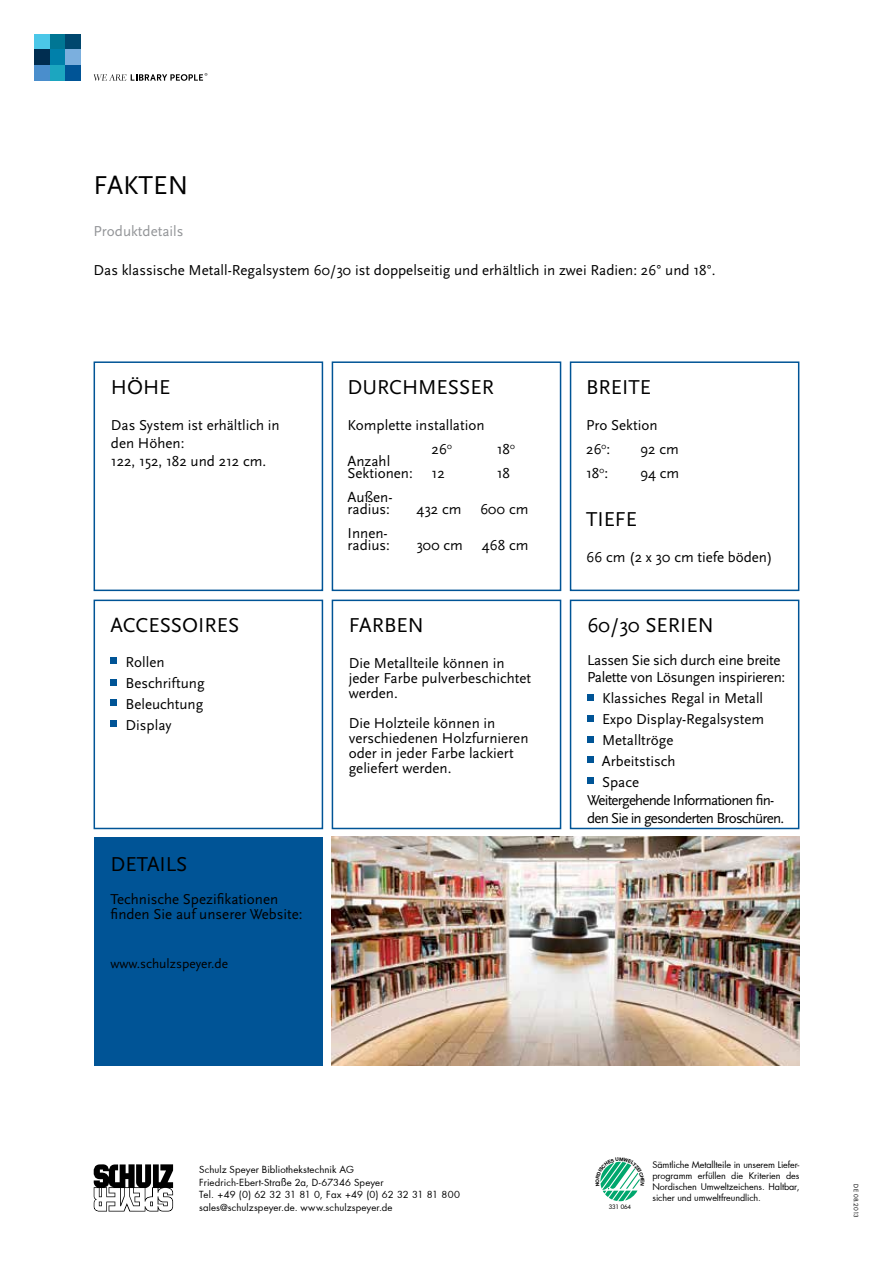
<style>
.page{position:relative;width:893px;height:1263px;background:#fff}
.page>*{position:absolute;margin:0;border:0;box-sizing:border-box;transform-origin:0 0}
.t1{font:27px "Scala Sans OT";color:#000}
.t2{font:21px "Scala Sans OT";color:#000}
.t3{font:15px/21px "Scala Sans OT";color:#000}
.t4{font:15px/18px "Scala Sans OT";letter-spacing:-.05em;color:#000}
.t5{font:15px/16.5px "Scala Sans OT";letter-spacing:-.02em;color:#000}
.t6{font:15px "Scala Sans OT";color:#939598}
.t7{font:13.5px "Scala Sans OT";color:#000}
.t8{font:9.6px/12.8px "Futura";letter-spacing:.01em;color:#000}
.t9{font:9px/10.8px "Futura";letter-spacing:-.01em;color:#000;text-align:justify}
.t10{font:6px "Futura";letter-spacing:.015em;color:#000}
.t11{font:500 6px "Futura";letter-spacing:-.01em;color:#000}
</style>
<div class="page">
<div style="left:332px;top:600px;width:229px;height:229px;border:2px solid #005496"></div>
<div style="left:94px;top:600px;width:229px;height:229px;border:2px solid #005496"></div>
<div style="left:570px;top:600px;width:229px;height:229px;border:2px solid #005496"></div>
<div style="left:94px;top:838px;width:228px;height:228px;background:#005496"></div>
<div style="left:94px;top:361px;width:229px;height:230px;border:2px solid #005496"></div>
<img style="left:332px;top:837px;width:468px;height:229px">
<svg style="left:111px;top:658px;width:6px;height:6px"></svg>
<svg style="left:111px;top:679px;width:6px;height:6px"></svg>
<svg style="left:111px;top:700px;width:6px;height:6px"></svg>
<div style="left:111px;top:720px;width:6px;height:7px;background:#005496"></div>
<div style="left:34px;top:34px;width:16px;height:16px;background:#4bc7e8"></div>
<div style="left:34px;top:50px;width:16px;height:15px;background:#002d50"></div>
<div style="left:34px;top:65px;width:16px;height:16px;background:#4a8ecc"></div>
<div style="left:50px;top:34px;width:15px;height:16px;background:#007694"></div>
<div style="left:50px;top:50px;width:15px;height:15px;background:#0080aa"></div>
<div style="left:50px;top:65px;width:15px;height:16px;background:#1ca6c0"></div>
<div style="left:65px;top:34px;width:16px;height:16px;background:#00476e"></div>
<div style="left:65px;top:50px;width:16px;height:15px;background:#7bafde"></div>
<div style="left:65px;top:65px;width:16px;height:16px;background:#005496"></div>
<svg style="left:94px;top:73px;width:113px;height:8px"></svg>
<div style="left:332px;top:361px;width:229px;height:230px;border:2px solid #005496"></div>
<svg style="left:587px;top:694px;width:6px;height:6px"></svg>
<div style="left:587px;top:715px;width:6px;height:7px;background:#005496"></div>
<div style="left:587px;top:736px;width:6px;height:7px;background:#005496"></div>
<div style="left:587px;top:756px;width:6px;height:7px;background:#005496"></div>
<div style="left:587px;top:777px;width:6px;height:7px;background:#005496"></div>
<div style="left:570px;top:361px;width:229px;height:230px;border:2px solid #005496"></div>
<svg style="left:94px;top:1164px;width:79px;height:47px"></svg>
<svg style="left:600px;top:1161px;width:40px;height:40px"></svg>
<h1 class="t1" style="left:94px;top:171px;width:96px">FAKTEN</h1>
<p class="t6" style="left:94px;top:223px;width:91px">Produktdetails</p>
<p class="t3" style="left:94px;top:260px;width:623px">Das klassische Metall-Regalsystem 60/30 ist doppelseitig und erhältlich in zwei Radien: 26° und 18°.</p>
<h2 class="t2" style="left:111px;top:376px;width:61px">HÖHE</h2>
<p class="t3" style="left:111px;top:416px;width:170px;line-height:18px">Das System ist erhältlich in den Höhen:<br>122, 152, 182 und 212 cm.</p>
<h2 class="t2" style="left:111px;top:614px;width:130px">ACCESSOIRES</h2>
<p class="t3" style="left:126px;top:651px;width:81px">Rollen<br>Beschriftung<br>Beleuchtung<br>Display</p>
<h2 class="t2" style="left:111px;top:853px;width:78px">DETAILS</h2>
<p class="t3" style="left:111px;top:892px;width:194px;line-height:15px">Technische Spezifikationen finden Sie auf unserer Website:</p>
<p class="t7" style="left:111px;top:957px;width:119px">www.schulzspeyer.de</p>
<h2 class="t2" style="left:347px;top:376px;width:148px">DURCHMESSER</h2>
<p class="t3" style="left:431px;top:413px;width:55px;line-height:24px;text-indent:-84px">Komplette installation<br>26<sup>0</sup></p>
<p class="t3" style="left:497px;top:439px;width:20px">18<sup>0</sup></p>
<p class="t3" style="left:347px;top:455px;width:67px;line-height:12px">Anzahl<br>Sektionen:</p>
<p class="t3" style="left:432px;top:463px;width:15px">12</p>
<p class="t3" style="left:497px;top:463px;width:15px">18</p>
<p class="t3" style="left:347px;top:491px;width:47px;line-height:12px">Außen&shy;radius:</p>
<p class="t3" style="left:347px;top:527px;width:44px;line-height:12px">Innen&shy;radius:</p>
<p class="t3" style="left:416px;top:499px;width:46px">432 cm</p>
<p class="t3" style="left:480px;top:499px;width:50px">600 cm</p>
<p class="t3" style="left:416px;top:535px;width:48px">300 cm</p>
<p class="t3" style="left:482px;top:535px;width:48px">468 cm</p>
<h2 class="t2" style="left:349px;top:614px;width:76px">FARBEN</h2>
<p class="t3" style="left:349px;top:656px;width:184px;line-height:15px">Die Metallteile können in jeder Farbe pulverbeschichtet werden.</p>
<p class="t3" style="left:349px;top:716px;width:181px;line-height:15px">Die Holzteile können in verschiedenen Holzfurnieren oder in jeder Farbe lackiert geliefert werden.</p>
<h2 class="t2" style="left:586px;top:376px;width:66px">BREITE</h2>
<p class="t3" style="left:586px;top:413px;width:73px;line-height:24px">Pro Sektion<br>26<sup>0</sup>:</p>
<p class="t3" style="left:640px;top:439px;width:40px">92 cm</p>
<p class="t3" style="left:586px;top:463px;width:24px">18<sup>0</sup>:</p>
<p class="t3" style="left:640px;top:463px;width:41px">94 cm</p>
<h2 class="t2" style="left:586px;top:508px;width:53px">TIEFE</h2>
<p class="t3" style="left:586px;top:547px;width:188px">66 cm (2 x 30 cm tiefe böden)</p>
<h2 class="t2" style="left:587px;top:614px;width:128px">60/30 SERIEN</h2>
<p class="t5" style="left:587px;top:652px;width:200px">Lassen Sie sich durch eine breite<br>Palette von Lösungen inspirieren:</p>
<p class="t3" style="left:602px;top:687px;width:164px">Klassiches Regal in Metall<br>Expo Display-Regalsystem<br>Metalltröge<br>Arbeitstisch<br>Space</p>
<p class="t4" style="left:587px;top:791px;width:199px">Weitergehende Informationen fin&shy;den Sie in gesonderten Broschüren.</p>
<p class="t8" style="left:199px;top:1163px;width:262px">Schulz Speyer Bibliothekstechnik AG<br>Friedrich-Ebert-Straße 2a, D-67346 Speyer<br>Tel. +49 (0) 62 32 31 81 0, Fax +49 (0) 62 32 31 81 800 sales@schulzspeyer.de. www.schulzspeyer.de</p>
<p class="t11" style="left:609px;top:1202px;width:24px">331 064</p>
<p class="t9" style="left:652px;top:1159px;width:148px">Sämtliche Metallteile in unserem Liefer&shy;programm erfüllen die Kriterien des Nordischen Umweltzeichens. Haltbar, sicher und umweltfreundlich.</p>
<p class="t10" style="left:860px;top:1184px;width:35px;rotate:90deg">DE 08.2013</p>
</div>
